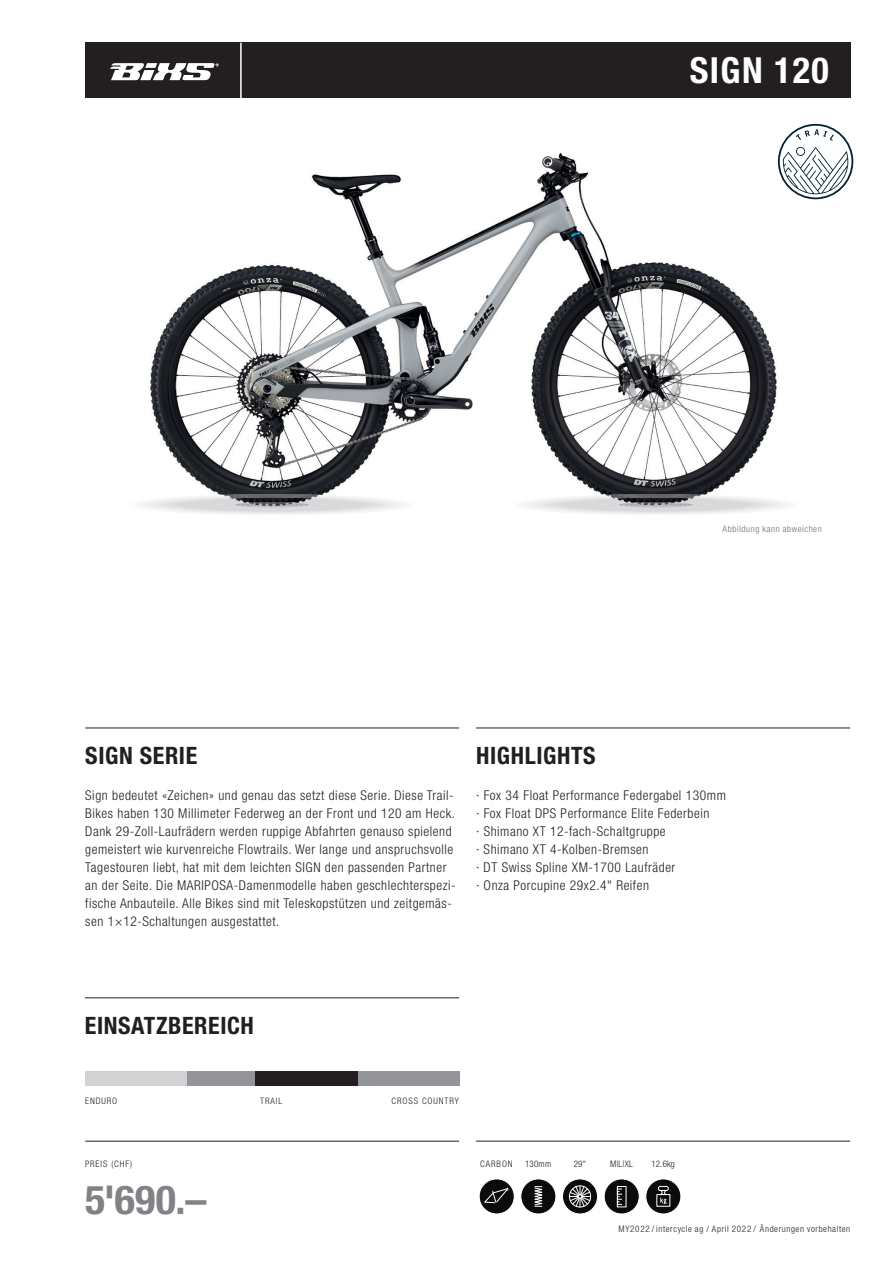
<style>
.page{position:relative;width:893px;height:1263px;background:#fff}
.page>*{position:absolute;margin:0;border:0;box-sizing:border-box;transform-origin:0 0}
.t1{font:700 condensed 39.9px "Helvetica Neue";color:#808285;scale:1.05 1}
.t2{font:700 condensed 36px "Helvetica Neue";letter-spacing:.04em;color:#fff}
.t3{font:700 condensed 24px "Helvetica Neue";letter-spacing:.025em;color:#231f20}
.t4{font:300 condensed 13.5px/18px "Helvetica Neue";letter-spacing:.04em;color:#231f20}
.t5{font:300 condensed 9px "Helvetica Neue";letter-spacing:.075em;color:#231f20}
.t6{font:300 condensed 9px "Helvetica Neue";letter-spacing:.1em;color:#231f20}
.t7{font:300 condensed 9px "Helvetica Neue";letter-spacing:.065em;color:#6c6d70}
</style>
<div class="page">
<div style="left:85px;top:43px;width:765px;height:55px;background:#231f20"></div>
<img style="left:150px;top:153px;width:628px;height:341px">
<hr style="left:85px;top:1141px;width:374px;height:1px;background:#231f20">
<hr style="left:476px;top:1141px;width:374px;height:1px;background:#231f20">
<hr style="left:240px;top:43px;width:2px;height:55px;background:#fff">
<img style="left:218px;top:494px;width:106px;height:1px">
<img style="left:143px;top:495px;width:258px;height:15px">
<img style="left:148px;top:496px;width:249px;height:14px">
<img style="left:152px;top:496px;width:240px;height:18px">
<img style="left:157px;top:496px;width:231px;height:17px">
<img style="left:161px;top:497px;width:222px;height:16px">
<img style="left:165px;top:497px;width:214px;height:16px">
<img style="left:170px;top:497px;width:204px;height:15px">
<img style="left:174px;top:498px;width:196px;height:14px">
<img style="left:235px;top:502px;width:74px;height:6px">
<img style="left:240px;top:502px;width:65px;height:5px">
<img style="left:244px;top:503px;width:56px;height:4px">
<img style="left:249px;top:503px;width:47px;height:4px">
<img style="left:254px;top:503px;width:36px;height:3px">
<img style="left:258px;top:504px;width:28px;height:2px">
<img style="left:262px;top:504px;width:20px;height:2px">
<svg style="left:263px;top:504px;width:18px;height:1px"></svg>
<img style="left:601px;top:494px;width:106px;height:1px">
<img style="left:526px;top:495px;width:259px;height:15px">
<img style="left:531px;top:496px;width:249px;height:14px">
<img style="left:536px;top:496px;width:240px;height:18px">
<img style="left:540px;top:496px;width:231px;height:17px">
<img style="left:545px;top:497px;width:221px;height:16px">
<img style="left:549px;top:497px;width:213px;height:16px">
<img style="left:553px;top:497px;width:205px;height:15px">
<img style="left:558px;top:498px;width:195px;height:14px">
<img style="left:618px;top:502px;width:75px;height:6px">
<img style="left:623px;top:502px;width:65px;height:5px">
<img style="left:628px;top:503px;width:56px;height:4px">
<img style="left:632px;top:503px;width:47px;height:4px">
<img style="left:637px;top:503px;width:37px;height:3px">
<img style="left:642px;top:504px;width:27px;height:2px">
<svg style="left:646px;top:504px;width:19px;height:2px"></svg>
<svg style="left:110px;top:63px;width:109px;height:17px"></svg>
<div style="left:479px;top:1179px;width:35px;height:35px;background:#090b0d;border-radius:50%"></div>
<div style="left:479px;top:1178px;width:36px;height:36px;border:1px solid #fff;border-radius:50%"></div>
<svg style="left:484px;top:1187px;width:25px;height:17px"></svg>
<div style="left:521px;top:1179px;width:35px;height:35px;background:#090b0d;border-radius:50%"></div>
<div style="left:520px;top:1178px;width:36px;height:36px;border:1px solid #fff;border-radius:50%"></div>
<svg style="left:534px;top:1186px;width:9px;height:21px"></svg>
<svg style="left:562px;top:1179px;width:35px;height:35px"></svg>
<div style="left:562px;top:1178px;width:36px;height:36px;border:1px solid #fff;border-radius:50%"></div>
<svg style="left:567px;top:1184px;width:26px;height:26px"></svg>
<div style="left:604px;top:1179px;width:35px;height:35px;background:#090b0d;border-radius:50%"></div>
<div style="left:604px;top:1178px;width:36px;height:36px;border:1px solid #fff;border-radius:50%"></div>
<svg style="left:616px;top:1186px;width:11px;height:22px"></svg>
<svg style="left:778px;top:124px;width:75px;height:75px"></svg>
<div style="left:85px;top:1071px;width:374px;height:15px;background:#d1d2d4"></div>
<div style="left:187px;top:1071px;width:272px;height:15px;background:#939598"></div>
<div style="left:255px;top:1071px;width:102px;height:15px;background:#231f20"></div>
<div style="left:646px;top:1179px;width:35px;height:35px;background:#090b0d;border-radius:50%"></div>
<div style="left:645px;top:1178px;width:36px;height:36px;border:1px solid #fff;border-radius:50%"></div>
<svg style="left:656px;top:1185px;width:15px;height:22px"></svg>
<hr style="left:85px;top:997px;width:374px;height:1px;background:#231f20">
<hr style="left:476px;top:728px;width:374px;height:1px;background:#231f20">
<hr style="left:85px;top:728px;width:374px;height:1px;background:#231f20">
<h2 class="t2" style="left:690px;top:58px;width:141px">SIGN 120</h2>
<p class="t7" style="left:723px;top:526px;width:101px">Abbildung kann abweichen</p>
<h3 class="t3" style="left:85px;top:747px;width:113px">SIGN SERIE</h3>
<p class="t4" style="left:85px;top:787px;width:372px">Sign bedeutet «Zeichen» und genau das setzt diese Serie. Diese Trail-Bikes haben 130 Millimeter Federweg an der Front und 120 am Heck.<br>Dank 29-Zoll-Laufrädern werden ruppige Abfahrten genauso spielend gemeistert wie kurvenreiche Flowtrails. Wer lange und anspruchsvolle Tagestouren liebt, hat mit dem leichten SIGN den passenden Partner an der Seite. Die MARIPOSA-Damenmodelle haben geschlechterspezi&shy;fische Anbauteile. Alle Bikes sind mit Teleskopstützen und zeitgemäs&shy;sen 1×12-Schaltungen ausgestattet.</p>
<h3 class="t3" style="left:476px;top:747px;width:121px">HIGHLIGHTS</h3>
<p class="t4" style="left:476px;top:787px;width:251px">· Fox 34 Float Performance Federgabel 130mm · Fox Float DPS Performance Elite Federbein<br>· Shimano XT 12-fach-Schaltgruppe<br>· Shimano XT 4-Kolben-Bremsen<br>· DT Swiss Spline XM-1700 Laufräder<br>· Onza Porcupine 29x2.4" Reifen</p>
<h3 class="t3" style="left:85px;top:1017px;width:170px">EINSATZBEREICH</h3>
<p class="t5" style="left:85px;top:1098px;width:34px">ENDURO</p>
<p class="t5" style="left:260px;top:1098px;width:24px">TRAIL</p>
<p class="t6" style="left:392px;top:1098px;width:69px">CROSS COUNTRY</p>
<p class="t6" style="left:85px;top:1160px;width:49px">PREIS (CHF)</p>
<h1 class="t1" style="left:85px;top:1185px;width:117px">5'690.–</h1>
<p class="t5" style="left:480px;top:1160px;width:34px">CARBON</p>
<p class="t5" style="left:525px;top:1160px;width:28px">130mm</p>
<p class="t5" style="left:574px;top:1160px;width:14px">29"</p>
<p class="t5" style="left:610px;top:1160px;width:24px">M|L|XL</p>
<p class="t5" style="left:651px;top:1160px;width:25px">12.6kg</p>
<p class="t5" style="left:618px;top:1225px;width:233px">MY2022 / intercycle ag / April 2022 / Änderungen vorbehalten</p>
</div>
